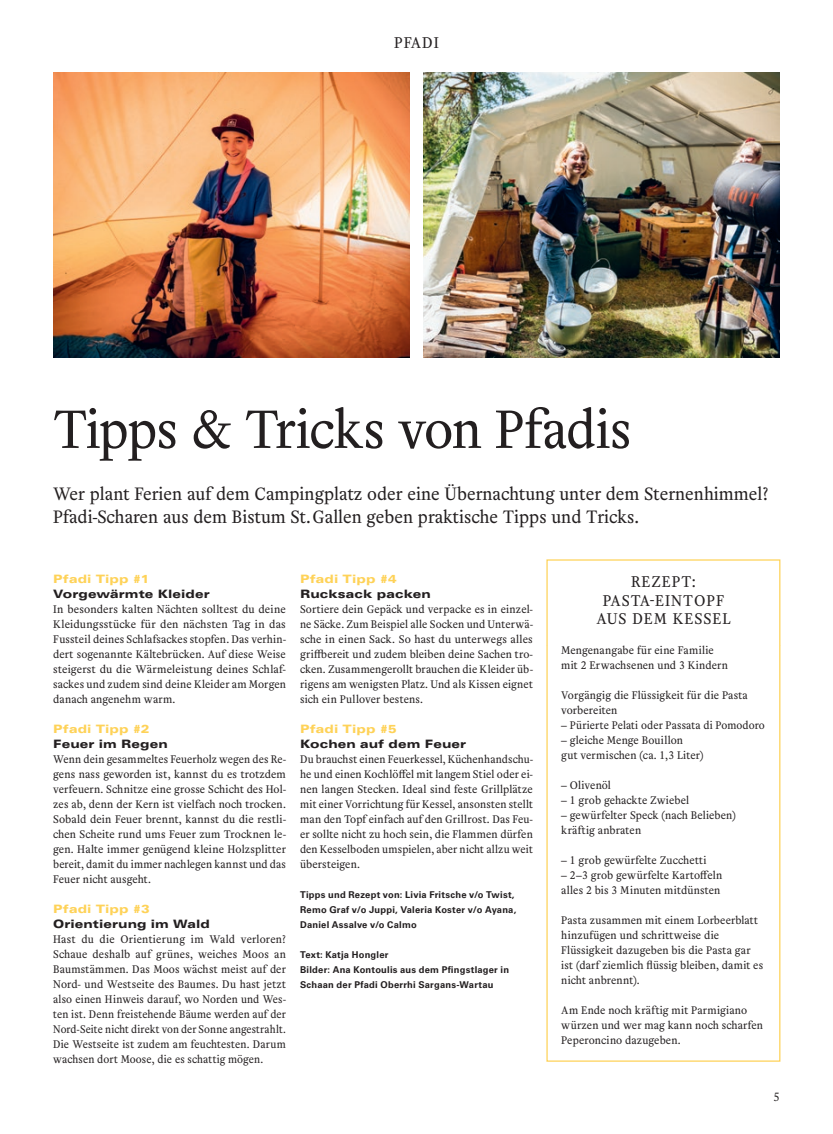
<style>
.page{position:relative;width:833px;height:1134px;background:#fff}
.page>*{position:absolute;margin:0;border:0;box-sizing:border-box;transform-origin:0 0}
.t1{font:56.25px "Helvetius";letter-spacing:-.025em;color:#231f20}
.t2{font:18.75px/22.5px "Helvetius";color:#231f20}
.t3{font:16.25px/18.8px "Helvetius";letter-spacing:.06em;color:#231f20;text-align:center}
.t4{font:12.5px "Helvetius";color:#231f20}
.t5{font:11.5px/15px "Helvetius";letter-spacing:.01em;color:#231f20}
.t6{font:900 expanded 11.5px "Univers LT Std";letter-spacing:.005em;color:#231f20}
.t7{font:900 expanded 11.5px "Univers LT Std";letter-spacing:.01em;color:#fed258}
.t8{font:700 9.38px/15px "Univers LT Std";letter-spacing:.025em;color:#231f20}
</style>
<div class="page">
<div style="left:546px;top:559px;width:234px;height:87px;border:1px solid #fed258"></div>
<div style="left:546px;top:645px;width:234px;height:417px;border:1px solid #fed258"></div>
<img style="left:423px;top:73px;width:357px;height:285px">
<img style="left:53px;top:73px;width:356px;height:285px">
<h3 class="t3" style="left:394px;top:33px;width:46px">PFADI</h3>
<h1 class="t1" style="left:53px;top:392px;width:580px">Tipps &amp; Tricks von Pfadis</h1>
<h2 class="t2" style="left:53px;top:483px;width:717px">Wer plant Ferien auf dem Campingplatz oder eine Übernachtung unter dem Sternenhimmel?<br>Pfadi-Scharen aus dem Bistum St. Gallen geben praktische Tipps und Tricks.</h2>
<p class="t7" style="left:53px;top:572px;width:98px">Pfadi Tipp #1</p>
<p class="t6" style="left:53px;top:587px;width:158px">Vorgewärmte Kleider</p>
<p class="t5" style="left:53px;top:602px;width:234px;text-align:justify">In besonders kalten Nächten solltest du deine Kleidungsstücke für den nächsten Tag in das Fussteil deines Schlafsackes stopfen. Das verhin&shy;dert sogenannte Kältebrücken. Auf diese Weise steigerst du die Wärmeleistung deines Schlaf&shy;sackes und zudem sind deine Kleider am Morgen danach angenehm warm.</p>
<p class="t7" style="left:53px;top:722px;width:98px">Pfadi Tipp #2</p>
<p class="t6" style="left:53px;top:737px;width:116px">Feuer im Regen</p>
<p class="t5" style="left:53px;top:752px;width:234px;text-align:justify">Wenn dein gesammeltes Feuerholz wegen des Re&shy;gens nass geworden ist, kannst du es trotzdem verfeuern. Schnitze eine grosse Schicht des Hol&shy;zes ab, denn der Kern ist vielfach noch trocken.<br>Sobald dein Feuer brennt, kannst du die restli&shy;chen Scheite rund ums Feuer zum Trocknen le&shy;gen. Halte immer genügend kleine Holzsplitter bereit, damit du immer nachlegen kannst und das Feuer nicht ausgeht.</p>
<p class="t7" style="left:53px;top:902px;width:98px">Pfadi Tipp #3</p>
<p class="t6" style="left:53px;top:917px;width:158px">Orientierung im Wald</p>
<p class="t5" style="left:53px;top:932px;width:234px;text-align:justify">Hast du die Orientierung im Wald verloren?<br>Schaue deshalb auf grünes, weiches Moos an Baumstämmen. Das Moos wächst meist auf der Nord- und Westseite des Baumes. Du hast jetzt also einen Hinweis darauf, wo Norden und Wes&shy;ten ist. Denn freistehende Bäume werden auf der Nord-Seite nicht direkt von der Sonne angestrahlt.<br>Die Westseite ist zudem am feuchtesten. Darum wachsen dort Moose, die es schattig mögen.</p>
<p class="t7" style="left:300px;top:572px;width:98px">Pfadi Tipp #4</p>
<p class="t6" style="left:300px;top:587px;width:132px">Rucksack packen</p>
<p class="t5" style="left:300px;top:601px;width:234px;text-align:justify">Sortiere dein Gepäck und verpacke es in einzel&shy;ne Säcke. Zum Beispiel alle Socken und Unterwä&shy;sche in einen Sack. So hast du unterwegs alles griffbereit und zudem bleiben deine Sachen tro&shy;cken. Zusammengerollt brauchen die Kleider üb&shy;rigens am wenigsten Platz. Und als Kissen eignet sich ein Pullover bestens.</p>
<p class="t7" style="left:300px;top:722px;width:98px">Pfadi Tipp #5</p>
<p class="t6" style="left:300px;top:737px;width:168px">Kochen auf dem Feuer</p>
<p class="t5" style="left:300px;top:752px;width:234px;text-align:justify">Du brauchst einen Feuerkessel, Küchenhandschu&shy;he und einen Kochlöffel mit langem Stiel oder ei&shy;nen langen Stecken. Ideal sind feste Grillplätze mit einer Vorrichtung für Kessel, ansonsten stellt man den Topf einfach auf den Grillrost. Das Feu&shy;er sollte nicht zu hoch sein, die Flammen dürfen den Kesselboden umspielen, aber nicht allzu weit übersteigen.</p>
<p class="t8" style="left:300px;top:887px;width:218px">Tipps und Rezept von: Livia Fritsche v/o Twist,<br>Remo Graf v/o Juppi, Valeria Koster v/o Ayana,<br>Daniel Assalve v/o Calmo</p>
<p class="t8" style="left:300px;top:947px;width:210px">Text: Katja Hongler<br>Bilder: Ana Kontoulis aus dem Pfingstlager in<br>Schaan der Pfadi Oberrhi Sargans-Wartau</p>
<h3 class="t3" style="left:596px;top:572px;width:136px">REZEPT:<br>PASTA-EINTOPF<br>AUS DEM KESSEL</h3>
<p class="t5" style="left:561px;top:643px;width:168px">Mengenangabe für eine Familie mit 2 Erwachsenen und 3 Kindern</p>
<p class="t5" style="left:561px;top:688px;width:188px">Vorgängig die Flüssigkeit für die Pasta vorbereiten</p>
<p class="t5" style="left:561px;top:718px;width:205px">– Pürierte Pelati oder Passata di Pomodoro</p>
<p class="t5" style="left:561px;top:733px;width:144px">– gleiche Menge Bouillon<br>gut vermischen (ca. 1,3 Liter)</p>
<p class="t5" style="left:561px;top:778px;width:51px">– Olivenöl</p>
<p class="t5" style="left:561px;top:793px;width:129px">– 1 grob gehackte Zwiebel</p>
<p class="t5" style="left:561px;top:808px;width:176px">– gewürfelter Speck (nach Belieben) kräftig anbraten</p>
<p class="t5" style="left:561px;top:853px;width:147px">– 1 grob gewürfelte Zucchetti</p>
<p class="t5" style="left:561px;top:868px;width:162px">– 2–3 grob gewürfelte Kartoffeln alles 2 bis 3 Minuten mitdünsten</p>
<p class="t5" style="left:561px;top:913px;width:203px">Pasta zusammen mit einem Lorbeerblatt hinzufügen und schrittweise die Flüssigkeit dazugeben bis die Pasta gar ist (darf ziemlich flüssig bleiben, damit es nicht anbrennt).</p>
<p class="t5" style="left:561px;top:1003px;width:203px">Am Ende noch kräftig mit Parmigiano würzen und wer mag kann noch scharfen<br>Peperoncino dazugeben.</p>
<p class="t4" style="left:773px;top:1088px;width:8px">5</p>
</div>
